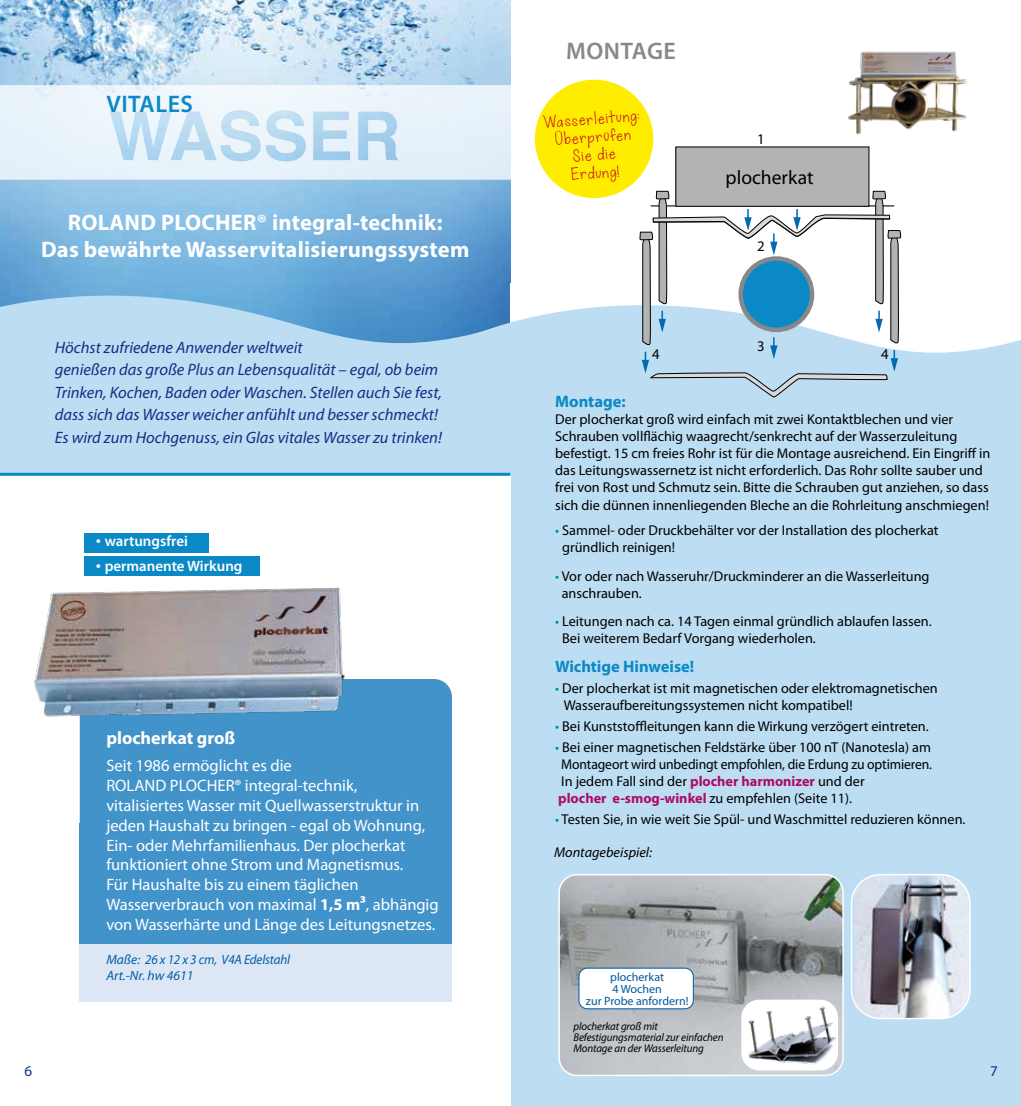
<style>
.page{position:relative;width:1021px;height:1106px;background:#fff}
.page>*{position:absolute;margin:0;border:0;box-sizing:border-box;transform-origin:0 0}
.t1{font:600 24px "Myriad Pro";letter-spacing:.02em;color:#87888a}
.t2{font:600 24px "Myriad Pro";letter-spacing:.02em;color:#0b89c6}
.t3{font:700 22.5px/27px "Myriad Pro";letter-spacing:.01em;color:#fff;text-align:center}
.t4{font:19.65px "Myriad Pro";color:#000}
.t5{font:700 18px "Myriad Pro";color:#fff}
.t6{font:16.5px/19.8px "Myriad Pro";color:#fff}
.t7{font:italic 16.5px/22.5px "Myriad Pro";color:#112f87}
.t8{font:700 16.5px "Myriad Pro";color:#0b89c6}
.t9{font:15px/18px "KG When Oceans Rise";color:#cd071e;text-align:center}
.t10{font:600 15px "Myriad Pro";color:#fff}
.t11{font:15px "Myriad Pro";color:#112f87}
.t12{font:14.7px "Myriad Pro";color:#000}
.t13{font:14.25px/17.1px "Myriad Pro";color:#000}
.t14{font:italic 14.25px "Myriad Pro";color:#000}
.t15{font:italic 13.5px/16.2px "Myriad Pro";letter-spacing:-.01em;color:#005ea8}
.t16{font:12px/12px "Myriad Pro";color:#00589b;text-align:center}
.t17{font:italic 11.25px/11.2px "Myriad Pro";letter-spacing:-.01em;color:#000}
.s1{font-family:"Times New Roman";font-weight:400}
.s2{font-weight:700}
.s3{color:#0087b7}
.s4{font-weight:700;color:#ad0b64}
</style>
<div class="page">
<img style="left:0;top:0;width:510px;height:270px">
<svg style="left:0;top:270px;width:511px;height:78px;background:#8abee2"></svg>
<div style="left:511px;top:358px;width:509px;height:748px;background:#bdddf2"></div>
<img style="left:847px;top:51px;width:120px;height:84px">
<svg style="left:372px;top:280px;width:648px;height:159px"></svg>
<svg style="left:638px;top:190px;width:263px;height:208px"></svg>
<div style="left:675px;top:147px;width:194px;height:59px;background:#b1b3b4"></div>
<div style="left:675px;top:146px;width:194px;height:61px;border:1px solid #000"></div>
<div style="left:740px;top:258px;width:72px;height:72px;background:#0b89c6;border-radius:50%"></div>
<div style="left:738px;top:256px;width:76px;height:76px;border:4px solid #87888a;border-radius:50%"></div>
<div style="left:80px;top:679px;width:372px;height:258px;background:#4393cb;border-radius:18px"></div>
<div style="left:80px;top:942px;width:372px;height:59px;background:#dde6f4"></div>
<div style="left:0;top:348px;width:510px;height:125px;background:#bdddf2"></div>
<div style="left:0;top:332px;width:69px;height:54px;background:#bdddf2"></div>
<div style="left:479px;top:333px;width:31px;height:52px;background:#bdddf2"></div>
<img style="left:34px;top:587px;width:311px;height:142px">
<div style="left:80px;top:823px;width:372px;height:120px;background:#4393cb"></div>
<svg style="left:0;top:85px;width:511px;height:95px;background:#e0eef8"></svg>
<hr style="left:0;top:473px;width:510px;height:3px;background:#0b89c6">
<div style="left:84px;top:533px;width:124px;height:19px;background:#0b89c6"></div>
<div style="left:84px;top:556px;width:175px;height:19px;background:#0b89c6"></div>
<div style="left:510px;top:342px;width:107px;height:42px;background:#bdddf2"></div>
<img style="left:561px;top:874px;width:282px;height:201px">
<div style="left:558px;top:874px;width:285px;height:202px;border:2px solid #fff;border-radius:18px"></div>
<img style="left:854px;top:874px;width:116px;height:144px">
<div style="left:850px;top:874px;width:120px;height:145px;border:2px solid #fff;border-radius:29px"></div>
<img style="left:741px;top:999px;width:97px;height:71px">
<div style="left:579px;top:968px;width:114px;height:40px;background:#fff;border-radius:8px"></div>
<div style="left:578px;top:967px;width:115px;height:42px;border:1px solid #00589b;border-radius:8px"></div>
<div style="left:535px;top:80px;width:118px;height:118px;background:#ffed00;border-radius:50%"></div>
<h1 class="t2" style="left:107px;top:88px;width:88px">VITALES</h1>
<h2 class="t3" style="left:41px;top:208px;width:430px">ROLAND PLOCHER® integral-technik:<br>Das bewährte Wasservitalisierungssystem</h2>
<p class="t7" style="left:55px;top:335px;width:389px">Höchst zufriedene Anwender weltweit<br>genießen das große Plus an Lebensqualität – egal, ob beim Trinken, Kochen, Baden oder Waschen. Stellen auch Sie fest, dass sich das Wasser weicher anfühlt und besser schmeckt!<br>Es wird zum Hochgenuss, ein Glas vitales Wasser zu trinken!</p>
<p class="t10" style="left:96px;top:532px;width:94px"><span class="s1">•</span> wartungsfrei</p>
<p class="t10" style="left:96px;top:556px;width:148px"><span class="s1">•</span> permanente Wirkung</p>
<p class="t5" style="left:106px;top:726px;width:130px">plocherkat groß</p>
<p class="t6" style="left:106px;top:755px;width:334px">Seit 1986 ermöglicht es die<br>ROLAND PLOCHER® integral-technik, vitalisiertes Wasser mit Quellwasserstruktur in jeden Haushalt zu bringen - egal ob Wohnung, Ein- oder Mehrfamilienhaus. Der plocherkat funktioniert ohne Strom und Magnetismus.<br>Für Haushalte bis zu einem täglichen Wasserverbrauch von maximal <span class="s2">1,5 m³</span>, abhängig von Wasserhärte und Länge des Leitungsnetzes.</p>
<p class="t15" style="left:106px;top:951px;width:185px">Maße: 26 x 12 x 3 cm, V4A Edelstahl<br>Art.-Nr. hw 4611</p>
<h1 class="t1" style="left:566px;top:36px;width:111px">MONTAGE</h1>
<p class="t9" style="left:543px;top:114px;width:98px;rotate:-4deg">Wasserleitung:<br>Überprüfen<br>Sie die<br>Erdung!</p>
<p class="t12" style="left:757px;top:130px;width:9px">1</p>
<h3 class="t4" style="left:725px;top:165px;width:89px">plocherkat</h3>
<p class="t12" style="left:757px;top:237px;width:9px">2</p>
<p class="t12" style="left:757px;top:337px;width:9px">3</p>
<p class="t12" style="left:652px;top:345px;width:9px">4</p>
<p class="t12" style="left:881px;top:345px;width:9px">4</p>
<p class="t8" style="left:555px;top:390px;width:72px">Montage:</p>
<p class="t13" style="left:555px;top:410px;width:437px">Der plocherkat groß wird einfach mit zwei Kontaktblechen und vier Schrauben vollflächig waagrecht/senkrecht auf der Wasserzuleitung befestigt. 15 cm freies Rohr ist für die Montage ausreichend. Ein Eingriff in das Leitungswassernetz ist nicht erforderlich. Das Rohr sollte sauber und frei von Rost und Schmutz sein. Bitte die Schrauben gut anziehen, so dass sich die dünnen innenliegenden Bleche an die Rohrleitung anschmiegen!</p>
<p class="t13" style="left:562px;top:521px;width:378px;text-indent:-7px"><span class="s3">•</span> Sammel- oder Druckbehälter vor der Installation des plocherkat gründlich reinigen!</p>
<p class="t13" style="left:561px;top:567px;width:369px;text-indent:-7px"><span class="s3">•</span> Vor oder nach Wasseruhr/Druckminderer an die Wasserleitung anschrauben.</p>
<p class="t13" style="left:562px;top:612px;width:371px;text-indent:-7px"><span class="s3">•</span> Leitungen nach ca. 14 Tagen einmal gründlich ablaufen lassen.<br>Bei weiterem Bedarf Vorgang wiederholen.</p>
<p class="t8" style="left:555px;top:655px;width:141px">Wichtige Hinweise!</p>
<p class="t13" style="left:563px;top:679px;width:375px;text-indent:-9px"><span class="s3">•</span> Der plocherkat ist mit magnetischen oder elektromagnetischen<br>Wasseraufbereitungssystemen nicht kompatibel!</p>
<p class="t13" style="left:555px;top:717px;width:375px"><span class="s3">•</span> Bei Kunststoffleitungen kann die Wirkung verzögert eintreten.</p>
<p class="t13" style="left:555px;top:738px;width:378px"><span class="s3">•</span> Bei einer magnetischen Feldstärke über 100 nT (Nanotesla) am Montageort wird unbedingt empfohlen, die Erdung zu optimieren.<br>In jedem Fall sind der <span class="s4">plocher harmonizer</span> und der<br><span class="s4">plocher e-smog-winkel</span> zu empfehlen (Seite 11).</p>
<p class="t13" style="left:555px;top:810px;width:412px"><span class="s3">•</span> Testen Sie, in wie weit Sie Spül- und Waschmittel reduzieren können.</p>
<p class="t14" style="left:554px;top:843px;width:100px">Montagebeispiel:</p>
<p class="t16" style="left:586px;top:970px;width:104px">plocherkat<br>4 Wochen<br>zur Probe anfordern!</p>
<p class="t17" style="left:573px;top:1020px;width:152px">plocherkat groß mit<br>Befestigungsmaterial zur einfachen<br>Montage an der Wasserleitung</p>
<p class="t11" style="left:25px;top:1061px;width:9px">6</p>
<p class="t11" style="left:990px;top:1061px;width:9px">7</p>
</div>
